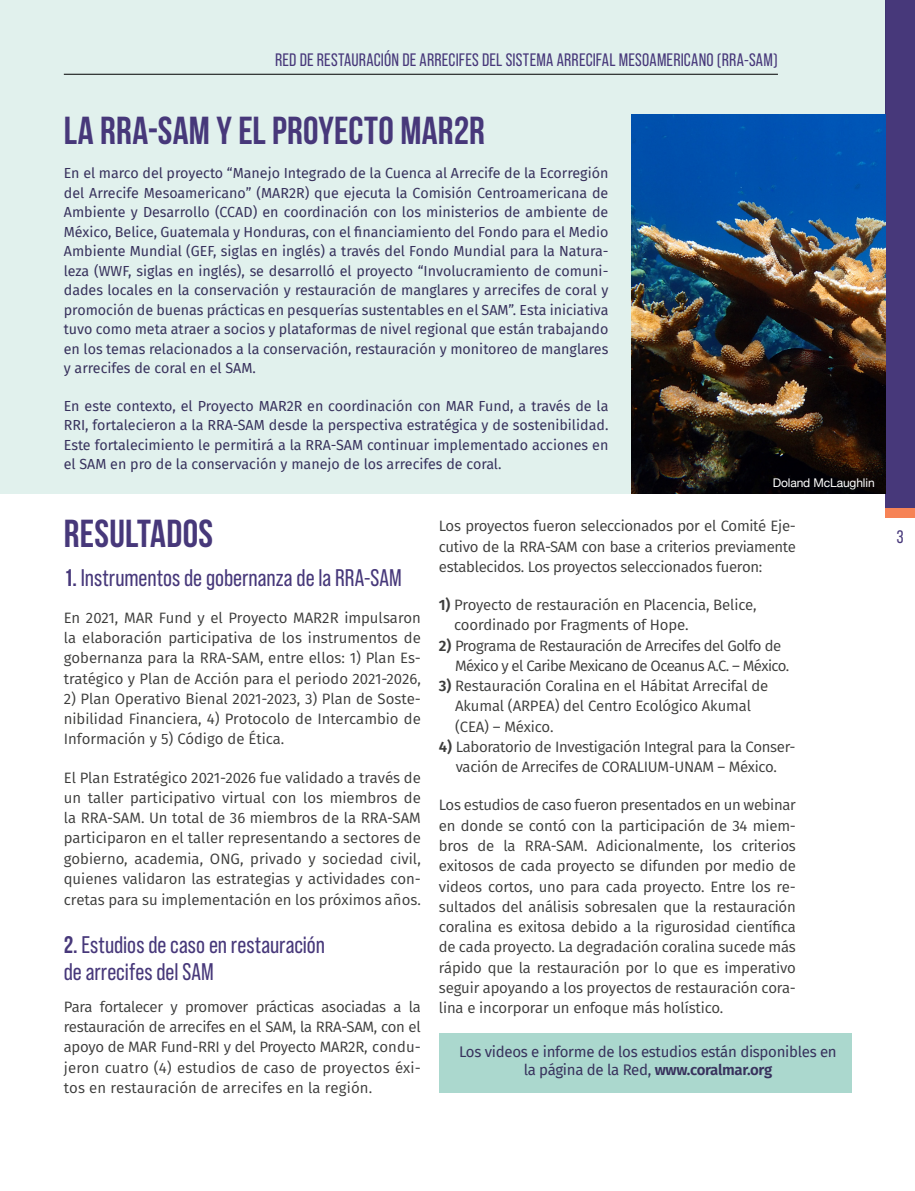
<style>
.page{position:relative;width:915px;height:1191px;background:#fff}
.page>*{position:absolute;margin:0;border:0;box-sizing:border-box;transform-origin:0 0}
.t1{font:39px "Bebas Neue";letter-spacing:.005em;color:#47387a}
.t2{font:24px/27px "Bebas Neue Pro";color:#47387a}
.t3{font:18px "Bebas Neue Pro";letter-spacing:.01em;color:#47387a}
.t4{font:15px/20.2px "Fira Sans";letter-spacing:-.01em;color:#3c3c3b;text-align:justify}
.t5{font:15px/20.2px "Fira Sans";letter-spacing:-.04em;color:#3c3c3b}
.t6{font:15px/18px "Fira Sans";letter-spacing:-.02em;color:#38325d;text-align:center}
.t7{font:14.25px/19.5px "Fira Sans";color:#38325d;text-align:justify}
.t8{font:12px "Helvetica Neue";letter-spacing:-.01em;color:#fff}
.s1{font-family:"Bebas Neue"}
.s2{font-weight:600}
</style>
<div class="page">
<div style="left:0;top:0;width:884px;height:494px;background:#e1f1ed"></div>
<hr style="left:64px;top:74px;width:713px;height:1px;background:#000">
<div style="left:884px;top:0;width:30px;height:508px;background:#47387a"></div>
<img style="left:631px;top:115px;width:253px;height:379px">
<div style="left:439px;top:1033px;width:411px;height:60px;background:#abd8ce"></div>
<div style="left:884px;top:508px;width:30px;height:10px;background:#f68356"></div>
<p class="t3" style="left:275px;top:49px;width:504px">RED DE RESTAURACIÓN DE ARRECIFES DEL SISTEMA ARRECIFAL MESOAMERICANO (RRA-SAM)</p>
<h1 class="t1" style="left:64px;top:109px;width:422px">LA RRA-SAM Y EL PROYECTO MAR2R</h1>
<p class="t7" style="left:64px;top:163px;width:546px">En el marco del proyecto “Manejo Integrado de la Cuenca al Arrecife de la Ecorregión del Arrecife Mesoamericano” (MAR2R) que ejecuta la Comisión Centroamericana de Ambiente y Desarrollo (CCAD) en coordinación con los ministerios de ambiente de México, Belice, Guatemala y Honduras, con el financiamiento del Fondo para el Medio Ambiente Mundial (GEF, siglas en inglés) a través del Fondo Mundial para la Natura&shy;leza (WWF, siglas en inglés), se desarrolló el proyecto “Involucramiento de comuni&shy;dades locales en la conservación y restauración de manglares y arrecifes de coral y promoción de buenas prácticas en pesquerías sustentables en el SAM”. Esta iniciativa tuvo como meta atraer a socios y plataformas de nivel regional que están trabajando en los temas relacionados a la conservación, restauración y monitoreo de manglares y arrecifes de coral en el SAM.</p>
<p class="t7" style="left:64px;top:395px;width:546px">En este contexto, el Proyecto MAR2R en coordinación con MAR Fund, a través de la RRI, fortalecieron a la RRA-SAM desde la perspectiva estratégica y de sostenibilidad.<br>Este fortalecimiento le permitirá a la RRA-SAM continuar implementado acciones en el SAM en pro de la conservación y manejo de los arrecifes de coral.</p>
<p class="t8" style="left:772px;top:474px;width:103px">Doland McLaughlin</p>
<h1 class="t1" style="left:64px;top:512px;width:151px">RESULTADOS</h1>
<h2 class="t2" style="left:64px;top:564px;width:339px"><span class="s1">1.</span> Instrumentos de gobernanza de la RRA-SAM</h2>
<p class="t4" style="left:64px;top:607px;width:358px">En 2021, MAR Fund y el Proyecto MAR2R impulsaron la elaboración participativa de los instrumentos de gobernanza para la RRA-SAM, entre ellos: 1) Plan Es&shy;tratégico y Plan de Acción para el periodo 2021-2026,</p>
<p class="t4" style="left:64px;top:688px;width:358px">2) Plan Operativo Bienal 2021-2023, 3) Plan de Soste&shy;nibilidad Financiera, 4) Protocolo de Intercambio de Información y 5) Código de Ética.</p>
<p class="t4" style="left:64px;top:767px;width:358px">El Plan Estratégico 2021-2026 fue validado a través de un taller participativo virtual con los miembros de la RRA-SAM. Un total de 36 miembros de la RRA-SAM participaron en el taller representando a sectores de gobierno, academia, ONG, privado y sociedad civil, quienes validaron las estrategias y actividades con&shy;cretas para su implementación en los próximos años.</p>
<h2 class="t2" style="left:64px;top:930px;width:262px"><span class="s1">2.</span> Estudios de caso en restauración de arrecifes del SAM</h2>
<p class="t4" style="left:64px;top:996px;width:358px">Para fortalecer y promover prácticas asociadas a la restauración de arrecifes en el SAM, la RRA-SAM, con el apoyo de MAR Fund-RRI y del Proyecto MAR2R, condu&shy;jeron cuatro (4) estudios de caso de proyectos éxi&shy;tos en restauración de arrecifes en la región.</p>
<p class="t4" style="left:439px;top:515px;width:358px">Los proyectos fueron seleccionados por el Comité Eje&shy;cutivo de la RRA-SAM con base a criterios previamente establecidos. Los proyectos seleccionados fueron:</p>
<p class="t4" style="left:454px;top:594px;width:304px;text-indent:-15px"><span class="s2">1)</span> Proyecto de restauración en Placencia, Belice, coordinado por Fragments of Hope.</p>
<p class="t5" style="left:455px;top:635px;width:335px;text-indent:-16px"><span class="s2">2)</span> Programa de Restauración de Arrecifes del Golfo de<br>México y el Caribe Mexicano de Oceanus A.C. – México.</p>
<p class="t4" style="left:455px;top:675px;width:315px;text-align:left;text-indent:-16px"><span class="s2">3)</span> Restauración Coralina en el Hábitat Arrecifal de<br>Akumal (ARPEA) del Centro Ecológico Akumal (CEA) – México.</p>
<p class="t4" style="left:439px;top:736px;width:358px;text-align:center"><span class="s2">4)</span> Laboratorio de Investigación Integral para la Conser&shy;vación de Arrecifes de CORALIUM-UNAM – México.</p>
<p class="t4" style="left:439px;top:794px;width:358px">Los estudios de caso fueron presentados en un webinar en donde se contó con la participación de 34 miem&shy;bros de la RRA-SAM. Adicionalmente, los criterios exitosos de cada proyecto se difunden por medio de videos cortos, uno para cada proyecto. Entre los re&shy;sultados del análisis sobresalen que la restauración coralina es exitosa debido a la rigurosidad científica de cada proyecto. La degradación coralina sucede más rápido que la restauración por lo que es imperativo seguir apoyando a los proyectos de restauración cora&shy;lina e incorporar un enfoque más holístico.</p>
<p class="t6" style="left:459px;top:1042px;width:379px">Los videos e informe de los estudios están disponibles en la página de la Red, <span class="s2">www.coralmar.org</span></p>
<p class="t3" style="left:896px;top:526px;width:8px">3</p>
</div>
